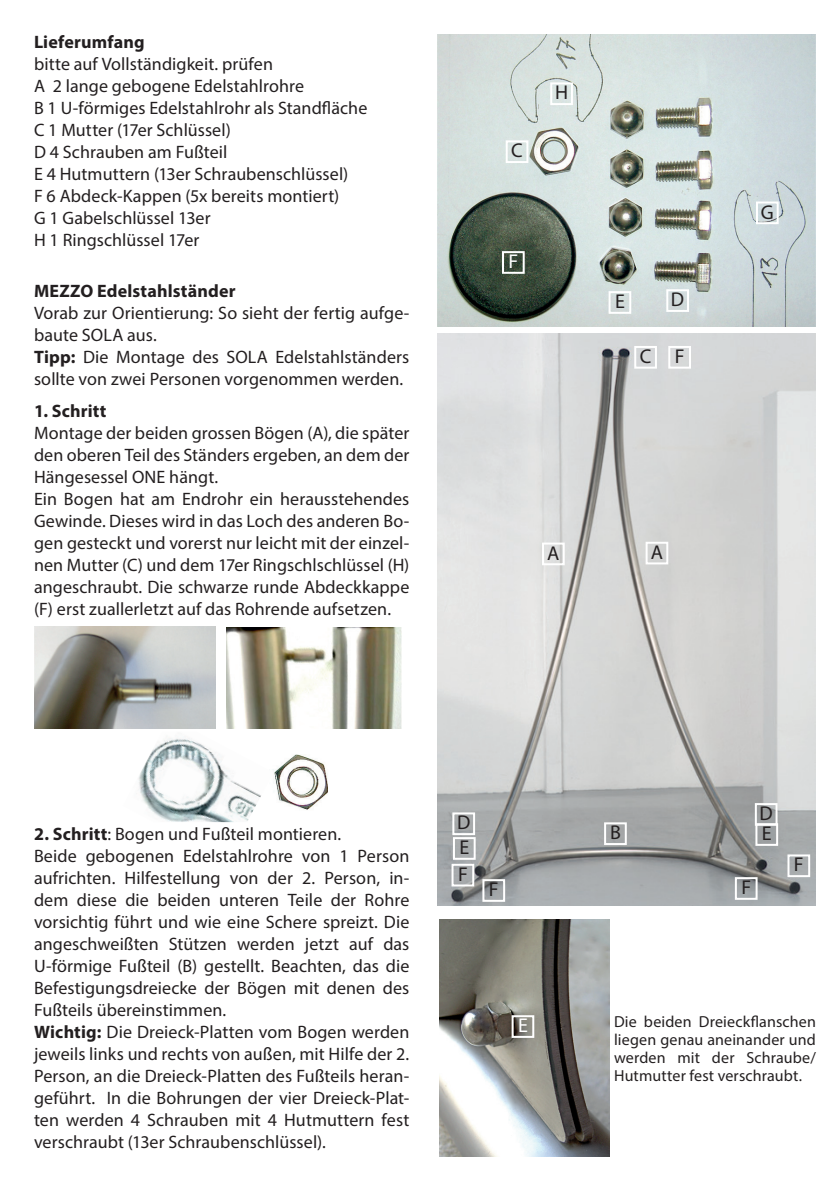
<style>
.page{position:relative;width:840px;height:1191px;background:#fff}
.page>*{position:absolute;margin:0;border:0;box-sizing:border-box;transform-origin:0 0}
.t1{font:20px/20px "Myriad Pro";color:#231f20}
.t2{font:20px "Myriad Pro";color:#fff}
.t3{font:18px/22px "Myriad Pro";letter-spacing:.005em;color:#231f20}
.t4{font:700 18px "Myriad Pro";letter-spacing:.01em;color:#231f20}
.t5{font:16px/18px "Myriad Pro";letter-spacing:.01em;color:#231f20;text-align:justify}
.s1{font-weight:700}
</style>
<div class="page">
<img style="left:437px;top:333px;width:378px;height:572px">
<div style="left:645px;top:542px;width:23px;height:22px;border:2px solid #fff"></div>
<div style="left:452px;top:812px;width:23px;height:23px;border:2px solid #fff"></div>
<div style="left:603px;top:822px;width:23px;height:23px;border:2px solid #fff"></div>
<div style="left:452px;top:837px;width:23px;height:22px;border:2px solid #fff"></div>
<div style="left:754px;top:803px;width:23px;height:22px;border:2px solid #fff"></div>
<div style="left:755px;top:823px;width:22px;height:23px;border:2px solid #fff"></div>
<div style="left:541px;top:542px;width:23px;height:23px;border:2px solid #fff"></div>
<div style="left:634px;top:346px;width:22px;height:23px;border:2px solid #fff"></div>
<div style="left:668px;top:346px;width:22px;height:23px;border:2px solid #fff"></div>
<div style="left:734px;top:877px;width:23px;height:22px;border:2px solid #fff"></div>
<div style="left:787px;top:854px;width:22px;height:23px;border:2px solid #fff"></div>
<div style="left:451px;top:863px;width:23px;height:23px;border:2px solid #fff"></div>
<div style="left:482px;top:879px;width:23px;height:22px;border:2px solid #fff"></div>
<img style="left:437px;top:34px;width:377px;height:292px">
<div style="left:505px;top:140px;width:23px;height:23px;border:2px solid #fff"></div>
<div style="left:666px;top:289px;width:22px;height:23px;border:2px solid #fff"></div>
<div style="left:608px;top:291px;width:23px;height:23px;border:2px solid #fff"></div>
<div style="left:501px;top:251px;width:23px;height:23px;border:2px solid #fff"></div>
<div style="left:755px;top:201px;width:23px;height:23px;border:2px solid #fff"></div>
<div style="left:550px;top:82px;width:22px;height:23px;border:2px solid #fff"></div>
<img style="left:34px;top:626px;width:182px;height:103px">
<img style="left:226px;top:627px;width:176px;height:102px">
<img style="left:274px;top:754px;width:54px;height:56px">
<img style="left:138px;top:738px;width:123px;height:84px">
<img style="left:439px;top:920px;width:170px;height:237px">
<div style="left:511px;top:1015px;width:23px;height:23px;border:2px solid #fff"></div>
<p class="t4" style="left:34px;top:30px;width:112px">Lieferumfang</p>
<p class="t3" style="left:34px;top:52px;width:335px">bitte auf Vollständigkeit. prüfen<br>A 2 lange gebogene Edelstahlrohre<br>B 1 U-förmiges Edelstahlrohr als Standfläche<br>C 1 Mutter (17er Schlüssel)<br>D 4 Schrauben am Fußteil<br>E 4 Hutmuttern (13er Schraubenschlüssel)<br>F 6 Abdeck-Kappen (5x bereits montiert)<br>G 1 Gabelschlüssel 13er<br>H 1 Ringschlüssel 17er</p>
<p class="t4" style="left:34px;top:279px;width:203px">MEZZO Edelstahlständer</p>
<p class="t3" style="left:34px;top:302px;width:376px">Vorab zur Orientierung: So sieht der fertig aufge&shy;baute SOLA aus.<br><span class="s1">Tipp:</span> Die Montage des SOLA Edelstahlständers sollte von zwei Personen vorgenommen werden.</p>
<p class="t4" style="left:34px;top:399px;width:74px">1. Schritt</p>
<p class="t3" style="left:34px;top:422px;width:376px">Montage der beiden grossen Bögen (A), die später den oberen Teil des Ständers ergeben, an dem der Hängesessel ONE hängt.<br>Ein Bogen hat am Endrohr ein herausstehendes Gewinde. Dieses wird in das Loch des anderen Bo&shy;gen gesteckt und vorerst nur leicht mit der einzel&shy;nen Mutter (C) und dem 17er Ringschlschlüssel (H) angeschraubt. Die schwarze runde Abdeckkappe (F) erst zuallerletzt auf das Rohrende aufsetzen.</p>
<p class="t1" style="left:511px;top:140px;width:13px">C</p>
<p class="t1" style="left:554px;top:82px;width:15px">H</p>
<p class="t2" style="left:508px;top:249px;width:11px">F</p>
<p class="t1" style="left:614px;top:291px;width:11px">E</p>
<p class="t1" style="left:670px;top:289px;width:15px">D</p>
<p class="t1" style="left:639px;top:346px;width:46px">C F</p>
<p class="t1" style="left:547px;top:542px;width:14px">A</p>
<p class="t1" style="left:650px;top:542px;width:14px">A</p>
<p class="t1" style="left:760px;top:201px;width:14px">G</p>
<p class="t3" style="left:34px;top:822px;width:376px"><span class="s1">2. Schritt</span>: Bogen und Fußteil montieren.<br>Beide gebogenen Edelstahlrohre von 1 Person aufrichten. Hilfestellung von der 2. Person, in&shy;dem diese die beiden unteren Teile der Rohre vorsichtig führt und wie eine Schere spreizt. Die angeschweißten Stützen werden jetzt auf das U-förmige Fußteil (B) gestellt. Beachten, das die Befestigungsdreiecke der Bögen mit denen des Fußteils übereinstimmen.<br><span class="s1">Wichtig:</span> Die Dreieck-Platten vom Bogen werden jeweils links und rechts von außen, mit Hilfe der 2.<br>Person, an die Dreieck-Platten des Fußteils heran&shy;geführt. In die Bohrungen der vier Dreieck-Plat&shy;ten werden 4 Schrauben mit 4 Hutmuttern fest verschraubt (13er Schraubenschlüssel).</p>
<p class="t1" style="left:457px;top:812px;width:15px">D</p>
<p class="t1" style="left:459px;top:837px;width:11px">E</p>
<p class="t1" style="left:458px;top:863px;width:11px">F</p>
<p class="t1" style="left:488px;top:879px;width:11px">F</p>
<p class="t1" style="left:609px;top:822px;width:12px">B</p>
<p class="t1" style="left:759px;top:803px;width:15px">D<br>E</p>
<p class="t1" style="left:741px;top:877px;width:11px">F</p>
<p class="t1" style="left:793px;top:854px;width:11px">F</p>
<p class="t2" style="left:517px;top:1013px;width:11px">E</p>
<p class="t5" style="left:613px;top:1012px;width:203px">Die beiden Dreieckflanschen liegen genau aneinander und werden mit der Schraube/ Hutmutter fest verschraubt.</p>
</div>
